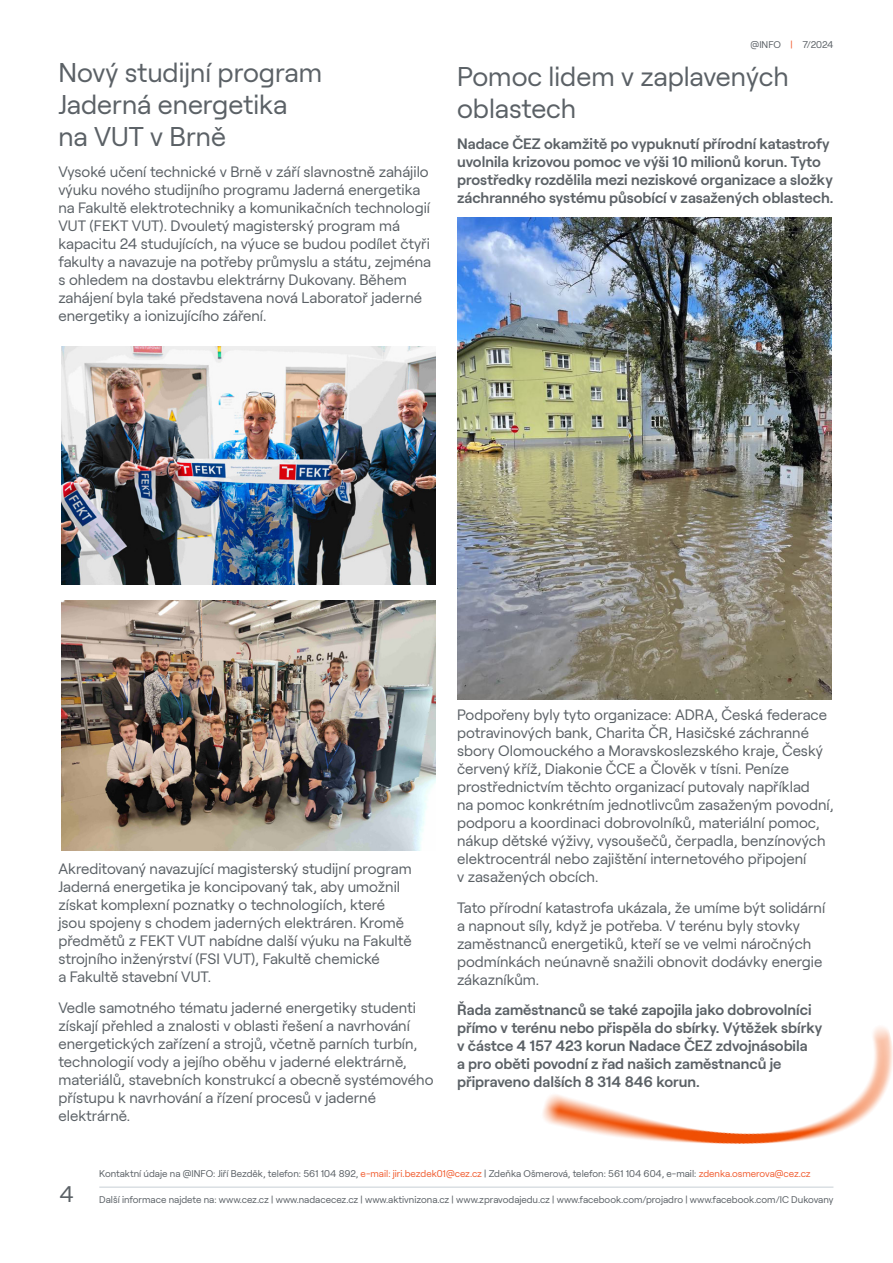
<style>
.page{position:relative;width:893px;height:1263px;background:#fff}
.page>*{position:absolute;margin:0;border:0;box-sizing:border-box;transform-origin:0 0}
.nadpis_clanku{font:27px/32.4px "Roobert CEZ";color:#5b6166}
.t1{font:22.5px "Roobert CEZ";color:#5b6166}
.nadpis_clanku-2{font:15px/18px "Roobert CEZ";color:#5b6166}
.nadpis_clanku-3{font:600 15px/18px "Roobert CEZ";color:#5b6166}
.t2{font:9.75px "Roobert CEZ";color:#5b6166}
.s1{color:#f15d31}
</style>
<div class="page">
<hr style="left:99px;top:1186px;width:734px;height:2px;background:#dadfe3">
<img style="left:535px;top:1026px;width:358px;height:162px">
<img style="left:61px;top:347px;width:375px;height:238px">
<img style="left:61px;top:600px;width:375px;height:250px">
<img style="left:457px;top:218px;width:375px;height:482px">
<p class="nadpis_clanku" style="left:58px;top:54px;width:265px">Nový studijní program<br>Jaderná energetika na VUT v Brně</p>
<p class="nadpis_clanku-2" style="left:58px;top:162px;width:374px">Vysoké učení technické v Brně v září slavnostně zahájilo výuku nového studijního programu Jaderná energetika na Fakultě elektrotechniky a komunikačních technologií VUT (FEKT VUT). Dvouletý magisterský program má kapacitu 24 studujících, na výuce se budou podílet čtyři fakulty a navazuje na potřeby průmyslu a státu, zejména s ohledem na dostavbu elektrárny Dukovany. Během zahájení byla také představena nová Laboratoř jaderné energetiky a ionizujícího záření.</p>
<p class="t2" style="left:751px;top:38px;width:84px">@INFO <span class="s1">|</span> 7/2024</p>
<p class="nadpis_clanku" style="left:457px;top:58px;width:333px">Pomoc lidem v zaplavených oblastech</p>
<p class="nadpis_clanku-3" style="left:457px;top:133px;width:378px">Nadace ČEZ okamžitě po vypuknutí přírodní katastrofy uvolnila krizovou pomoc ve výši 10 milionů korun. Tyto prostředky rozdělila mezi neziskové organizace a složky záchranného systému působící v zasažených oblastech.</p>
<p class="nadpis_clanku-2" style="left:58px;top:858px;width:355px">Akreditovaný navazující magisterský studijní program Jaderná energetika je koncipovaný tak, aby umožnil získat komplexní poznatky o technologiích, které jsou spojeny s chodem jaderných elektráren. Kromě předmětů z FEKT VUT nabídne další výuku na Fakultě strojního inženýrství (FSI VUT), Fakultě chemické<br>a Fakultě stavební VUT.</p>
<p class="nadpis_clanku-2" style="left:58px;top:997px;width:377px">Vedle samotného tématu jaderné energetiky studenti získají přehled a znalosti v oblasti řešení a navrhování energetických zařízení a strojů, včetně parních turbín, technologií vody a jejího oběhu v jaderné elektrárně, materiálů, stavebních konstrukcí a obecně systémového přístupu k navrhování a řízení procesů v jaderné elektrárně.</p>
<p class="nadpis_clanku-2" style="left:457px;top:704px;width:378px">Podpořeny byly tyto organizace: ADRA, Česká federace potravinových bank, Charita ČR, Hasičské záchranné sbory Olomouckého a Moravskoslezského kraje, Český červený kříž, Diakonie ČCE a Člověk v tísni. Peníze prostřednictvím těchto organizací putovaly například<br>na pomoc konkrétním jednotlivcům zasaženým povodní, podporu a koordinaci dobrovolníků, materiální pomoc, nákup dětské výživy, vysoušečů, čerpadla, benzínových elektrocentrál nebo zajištění internetového připojení<br>v zasažených obcích.</p>
<p class="nadpis_clanku-2" style="left:457px;top:897px;width:370px">Tato přírodní katastrofa ukázala, že umíme být solidární a napnout síly, když je potřeba. V terénu byly stovky zaměstnanců energetiků, kteří se ve velmi náročných podmínkách neúnavně snažili obnovit dodávky energie zákazníkům.</p>
<p class="nadpis_clanku-3" style="left:457px;top:1000px;width:367px">Řada zaměstnanců se také zapojila jako dobrovolníci přímo v terénu nebo přispěla do sbírky. Výtěžek sbírky v částce 4 157 423 korun Nadace ČEZ zdvojnásobila<br>a pro oběti povodní z řad našich zaměstnanců je připraveno dalších 8 314 846 korun.</p>
<p class="t2" style="left:99px;top:1166px;width:713px">Kontaktní údaje na @INFO: Jiří Bezděk, telefon: 561 104 892, <span class="s1">e-mail: jiri.bezdek01@cez.cz</span> | Zdeňka Ošmerová, telefon: 561 104 604, e-mail: <span class="s1">zdenka.osmerova@cez.cz</span></p>
<h2 class="t1" style="left:60px;top:1177px;width:16px">4</h2>
<p class="t2" style="left:99px;top:1192px;width:736px">Další informace najdete na: www.cez.cz | www.nadacecez.cz | www.aktivnizona.cz | www.zpravodajedu.cz | www.facebook.com/projadro | www.facebook.com/IC Dukovany</p>
</div>
